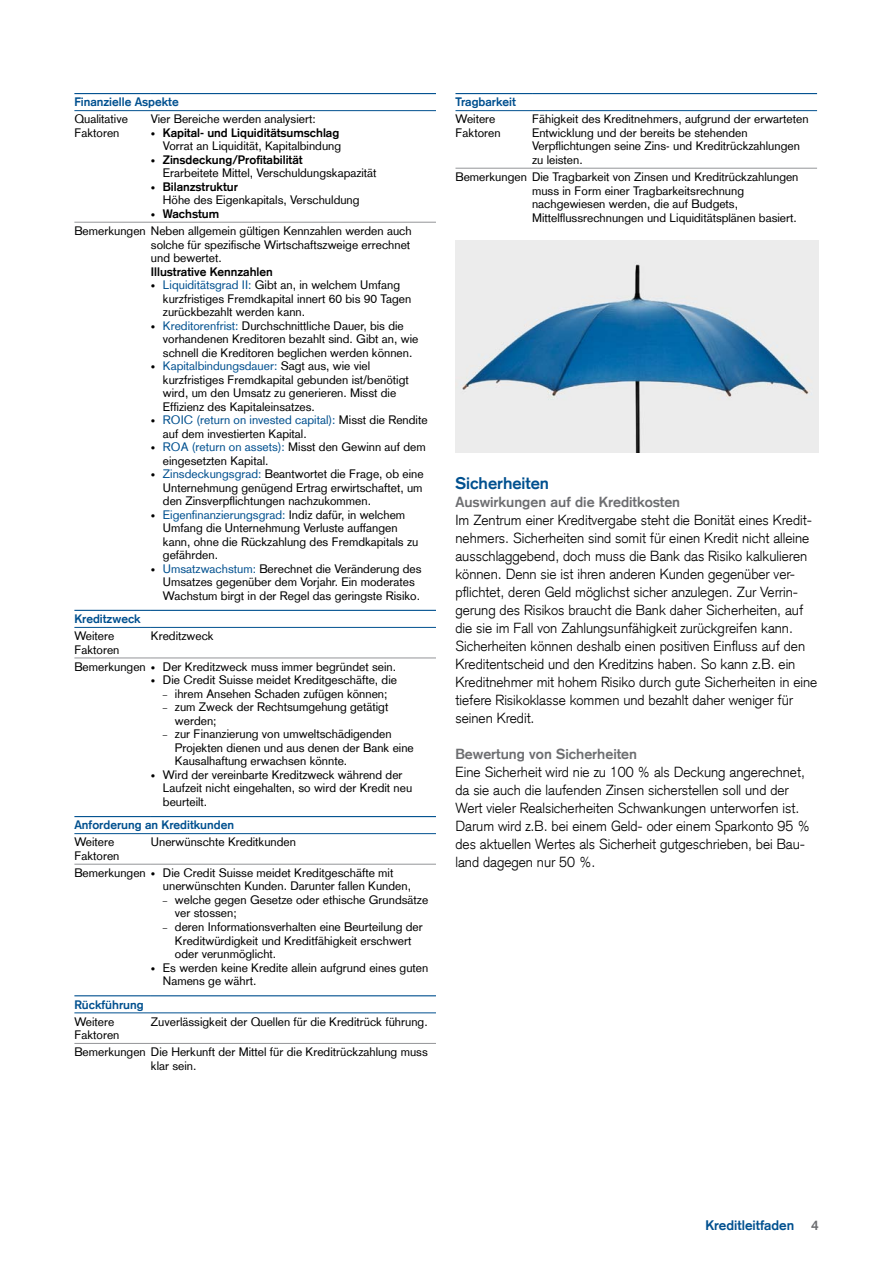
<style>
.page{position:relative;width:893px;height:1263px;background:#fff}
.page>*{position:absolute;margin:0;border:0;box-sizing:border-box;transform-origin:0 0}
.t1{font:700 16.5px "Credit Suisse Type";color:#00508f}
.t2{font:300 14.25px/18px "Credit Suisse Type";color:#000}
.t3{font:700 14.25px "Credit Suisse Type";color:#6d6e71}
.t4{font:700 13.5px "Credit Suisse Type";color:#00508f}
.t5{font:12px/13.5px "Credit Suisse Type";color:#000}
.t6{font:700 12px "Credit Suisse Type";color:#00508f}
.t7{font:700 12px "Credit Suisse Type";color:#000}
.s1{font-weight:300;font-size:9px}
.s2{font-weight:700}
.s3{color:#00508f}
.s4{color:#6d6e71}
</style>
<div class="page">
<hr style="left:74px;top:110px;width:77px;height:1px;background:#00508f">
<hr style="left:151px;top:110px;width:285px;height:1px;background:#00508f">
<hr style="left:74px;top:222px;width:77px;height:1px;background:#939598">
<hr style="left:151px;top:222px;width:285px;height:1px;background:#939598">
<hr style="left:74px;top:93px;width:77px;height:1px;background:#00508f">
<hr style="left:151px;top:93px;width:285px;height:1px;background:#00508f">
<hr style="left:74px;top:627px;width:77px;height:1px;background:#00508f">
<hr style="left:151px;top:627px;width:285px;height:1px;background:#00508f">
<hr style="left:74px;top:658px;width:77px;height:1px;background:#939598">
<hr style="left:151px;top:658px;width:285px;height:1px;background:#939598">
<hr style="left:74px;top:610px;width:77px;height:1px;background:#00508f">
<hr style="left:151px;top:610px;width:285px;height:1px;background:#00508f">
<hr style="left:74px;top:833px;width:77px;height:1px;background:#00508f">
<hr style="left:151px;top:833px;width:285px;height:1px;background:#00508f">
<hr style="left:74px;top:864px;width:77px;height:1px;background:#939598">
<hr style="left:151px;top:864px;width:285px;height:1px;background:#939598">
<hr style="left:74px;top:816px;width:77px;height:1px;background:#00508f">
<hr style="left:151px;top:816px;width:285px;height:1px;background:#00508f">
<hr style="left:74px;top:1012px;width:77px;height:1px;background:#00508f">
<hr style="left:151px;top:1012px;width:285px;height:1px;background:#00508f">
<hr style="left:74px;top:1043px;width:77px;height:1px;background:#939598">
<hr style="left:151px;top:1043px;width:285px;height:1px;background:#939598">
<hr style="left:74px;top:995px;width:77px;height:1px;background:#00508f">
<hr style="left:151px;top:995px;width:285px;height:1px;background:#00508f">
<hr style="left:455px;top:110px;width:77px;height:1px;background:#00508f">
<hr style="left:532px;top:110px;width:285px;height:1px;background:#00508f">
<hr style="left:455px;top:168px;width:77px;height:1px;background:#939598">
<hr style="left:532px;top:168px;width:285px;height:1px;background:#939598">
<hr style="left:455px;top:93px;width:77px;height:1px;background:#00508f">
<hr style="left:532px;top:93px;width:285px;height:1px;background:#00508f">
<img style="left:455px;top:240px;width:364px;height:213px">
<p class="t6" style="left:74px;top:95px;width:106px">Finanzielle Aspekte</p>
<p class="t5" style="left:74px;top:113px;width:55px">Qualitative<br>Faktoren</p>
<p class="t5" style="left:151px;top:113px;width:166px">Vier Bereiche werden analysiert:</p>
<p class="t5" style="left:151px;top:126px;width:192px;text-align:right"><span class="s1">•</span> <span class="s2">Kapital- und Liquiditätsumschlag<br></span>Vorrat an Liquidität, Kapitalbindung</p>
<p class="t5" style="left:163px;top:153px;width:215px;text-indent:-12px"><span class="s1">•</span> <span class="s2">Zinsdeckung/Profitabilität<br></span>Erarbeitete Mittel, Verschuldungskapazität</p>
<p class="t5" style="left:163px;top:180px;width:198px;text-indent:-12px"><span class="s1">•</span> <span class="s2">Bilanzstruktur<br></span>Höhe des Eigenkapitals, Verschuldung</p>
<p class="t5" style="left:74px;top:205px;width:339px;line-height:17.1px;text-indent:77px"><span class="s1">•</span> <span class="s2">Wachstum<br></span>Bemerkungen Neben allgemein gültigen Kennzahlen werden auch</p>
<p class="t5" style="left:151px;top:238px;width:261px">solche für spezifische Wirtschaftszweige errechnet und bewertet.</p>
<p class="t7" style="left:151px;top:264px;width:123px">Illustrative Kennzahlen</p>
<p class="t5" style="left:163px;top:278px;width:250px;text-indent:-12px"><span class="s1">•</span> <span class="s3">Liquiditätsgrad II:</span> Gibt an, in welchem Umfang kurzfristiges Fremdkapital innert 60 bis 90 Tagen zurückbezahlt werden kann.</p>
<p class="t5" style="left:163px;top:319px;width:257px;text-indent:-12px"><span class="s1">•</span> <span class="s3">Kreditorenfrist:</span> Durchschnittliche Dauer, bis die vorhandenen Kreditoren bezahlt sind. Gibt an, wie schnell die Kreditoren beglichen werden können.</p>
<p class="t5" style="left:163px;top:359px;width:247px;text-indent:-12px"><span class="s1">•</span> <span class="s3">Kapitalbindungsdauer:</span> Sagt aus, wie viel kurzfristiges Fremdkapital gebunden ist/benötigt wird, um den Umsatz zu generieren. Misst die Effizienz des Kapitaleinsatzes.</p>
<p class="t5" style="left:163px;top:413px;width:266px;text-indent:-12px"><span class="s1">•</span> <span class="s3">ROIC (return on invested capital):</span> Misst die Rendite auf dem investierten Kapital.</p>
<p class="t5" style="left:163px;top:440px;width:264px;text-indent:-12px"><span class="s1">•</span> <span class="s3">ROA (return on assets):</span> Misst den Gewinn auf dem eingesetzten Kapital.</p>
<p class="t5" style="left:163px;top:467px;width:262px;text-align:justify;text-indent:-12px"><span class="s1">•</span> <span class="s3">Zinsdeckungsgrad:</span> Beantwortet die Frage, ob eine Unternehmung genügend Ertrag erwirtschaftet, um den Zinsverpflichtungen nachzukommen.</p>
<p class="t5" style="left:163px;top:508px;width:257px;text-indent:-12px"><span class="s1">•</span> <span class="s3">Eigenfinanzierungsgrad:</span> Indiz dafür, in welchem Umfang die Unternehmung Verluste auffangen kann, ohne die Rückzahlung des Fremdkapitals zu gefährden.</p>
<p class="t5" style="left:163px;top:562px;width:260px;text-indent:-12px"><span class="s1">•</span> <span class="s3">Umsatzwachstum:</span> Berechnet die Veränderung des<br>Umsatzes gegenüber dem Vorjahr. Ein moderates<br>Wachstum birgt in der Regel das geringste Risiko.</p>
<p class="t6" style="left:74px;top:612px;width:68px">Kreditzweck</p>
<p class="t5" style="left:74px;top:629px;width:47px">Weitere<br>Faktoren</p>
<p class="t5" style="left:151px;top:629px;width:64px">Kreditzweck</p>
<p class="t5" style="left:74px;top:660px;width:323px">Bemerkungen <span class="s1">•</span> Der Kreditzweck muss immer begründet sein.</p>
<p class="t5" style="left:151px;top:673px;width:248px"><span class="s1">•</span> Die Credit Suisse meidet Kreditgeschäfte, die</p>
<p class="t5" style="left:163px;top:687px;width:226px"><span class="s1">–</span> ihrem Ansehen Schaden zufügen können;</p>
<p class="t5" style="left:175px;top:700px;width:215px;text-indent:-12px"><span class="s1">–</span> zum Zweck der Rechtsumgehung getätigt werden;</p>
<p class="t5" style="left:175px;top:727px;width:240px;text-indent:-12px"><span class="s1">–</span> zur Finanzierung von umweltschädigenden<br>Projekten dienen und aus denen der Bank eine<br>Kausalhaftung erwachsen könnte.</p>
<p class="t5" style="left:163px;top:768px;width:251px;text-indent:-12px"><span class="s1">•</span> Wird der vereinbarte Kreditzweck während der<br>Laufzeit nicht eingehalten, so wird der Kredit neu beurteilt.</p>
<p class="t6" style="left:74px;top:818px;width:161px">Anforderung an Kreditkunden</p>
<p class="t5" style="left:74px;top:835px;width:47px">Weitere<br>Faktoren</p>
<p class="t5" style="left:151px;top:835px;width:147px">Unerwünschte Kreditkunden</p>
<p class="t5" style="left:163px;top:866px;width:250px;text-indent:-89px">Bemerkungen <span class="s1">•</span> Die Credit Suisse meidet Kreditgeschäfte mit unerwünschten Kunden. Darunter fallen Kunden,</p>
<p class="t5" style="left:175px;top:893px;width:255px;text-indent:-12px"><span class="s1">–</span> welche gegen Gesetze oder ethische Grundsätze ver stossen;</p>
<p class="t5" style="left:175px;top:920px;width:249px;text-indent:-12px"><span class="s1">–</span> deren Informationsverhalten eine Beurteilung der<br>Kreditwürdigkeit und Kreditfähigkeit erschwert oder verunmöglicht.</p>
<p class="t5" style="left:163px;top:960px;width:267px;text-indent:-12px"><span class="s1">•</span> Es werden keine Kredite allein aufgrund eines guten<br>Namens ge währt.</p>
<p class="t6" style="left:74px;top:997px;width:71px">Rückführung</p>
<p class="t5" style="left:74px;top:1015px;width:47px">Weitere<br>Faktoren</p>
<p class="t5" style="left:151px;top:1015px;width:278px">Zuverlässigkeit der Quellen für die Kreditrück führung.</p>
<p class="t5" style="left:151px;top:1045px;width:278px;text-indent:-77px">Bemerkungen Die Herkunft der Mittel für die Kreditrückzahlung muss klar sein.</p>
<p class="t6" style="left:455px;top:95px;width:62px">Tragbarkeit</p>
<p class="t5" style="left:455px;top:113px;width:47px">Weitere<br>Faktoren</p>
<p class="t5" style="left:532px;top:113px;width:278px">Fähigkeit des Kreditnehmers, aufgrund der erwarteten Entwicklung und der bereits be stehenden Verpflichtungen seine Zins- und Kreditrückzahlungen zu leisten.</p>
<p class="t5" style="left:532px;top:170px;width:268px;text-indent:-77px">Bemerkungen Die Tragbarkeit von Zinsen und Kreditrückzahlungen muss in Form einer Tragbarkeitsrechnung nachgewiesen werden, die auf Budgets, Mittelflussrechnungen und Liquiditätsplänen basiert.</p>
<h1 class="t1" style="left:455px;top:473px;width:95px">Sicherheiten</h1>
<p class="t3" style="left:455px;top:494px;width:226px">Auswirkungen auf die Kreditkosten</p>
<p class="t2" style="left:455px;top:511px;width:363px">Im Zentrum einer Kreditvergabe steht die Bonität eines Kredit&shy;nehmers. Sicherheiten sind somit für einen Kredit nicht alleine ausschlaggebend, doch muss die Bank das Risiko kalkulieren können. Denn sie ist ihren anderen Kunden gegenüber ver&shy;pflichtet, deren Geld möglichst sicher anzulegen. Zur Verrin&shy;gerung des Risikos braucht die Bank daher Sicherheiten, auf die sie im Fall von Zahlungsunfähigkeit zurückgreifen kann.<br>Sicherheiten können deshalb einen positiven Einfluss auf den Kreditentscheid und den Kreditzins haben. So kann z.B. ein Kreditnehmer mit hohem Risiko durch gute Sicherheiten in eine tiefere Risikoklasse kommen und bezahlt daher weniger für seinen Kredit.</p>
<p class="t3" style="left:455px;top:746px;width:183px">Bewertung von Sicherheiten</p>
<p class="t2" style="left:455px;top:763px;width:356px">Eine Sicherheit wird nie zu 100 % als Deckung angerechnet, da sie auch die laufenden Zinsen sicherstellen soll und der Wert vieler Realsicherheiten Schwankungen unterworfen ist.<br>Darum wird z.B. bei einem Geld- oder einem Sparkonto 95 % des aktuellen Wertes als Sicherheit gutgeschrieben, bei Bau&shy;land dagegen nur 50 %.</p>
<p class="t4" style="left:705px;top:1217px;width:115px">Kreditleitfaden <span class="s4">4</span></p>
</div>
